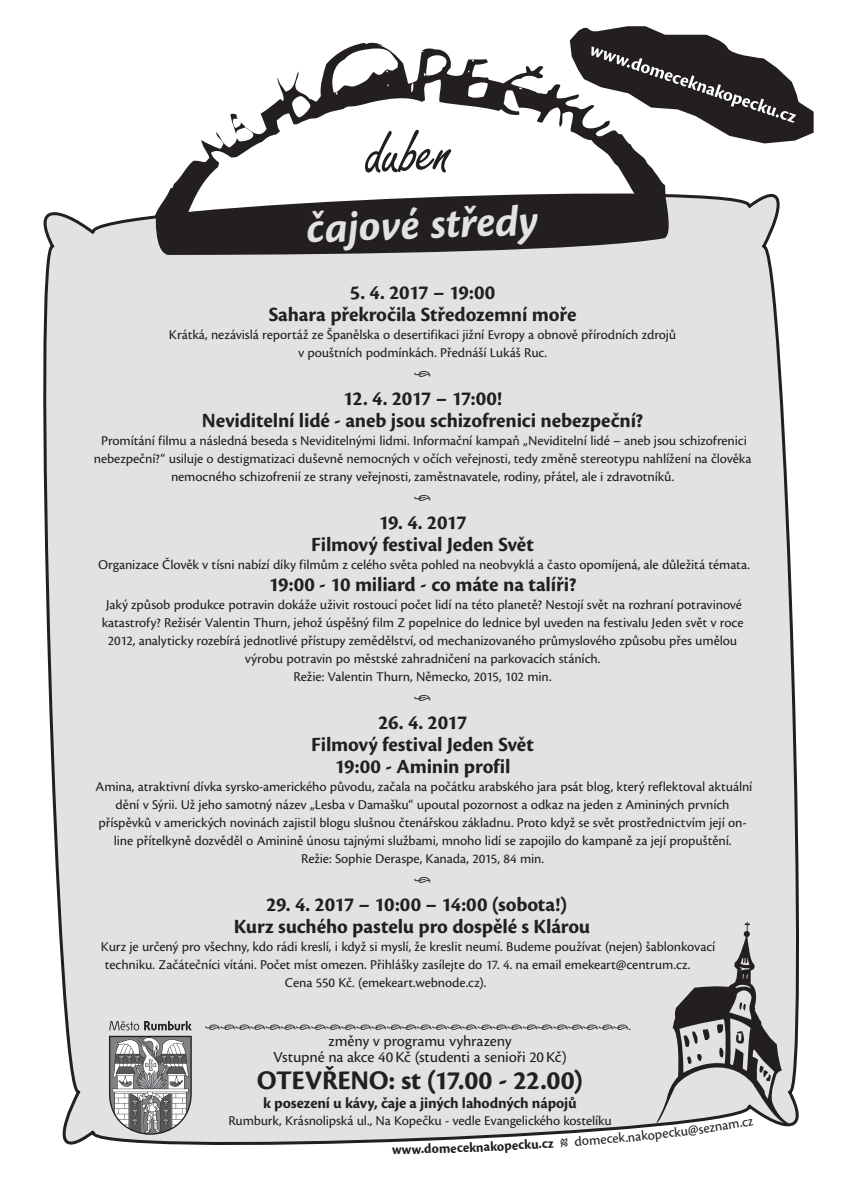
<style>
.page{position:relative;width:842px;height:1191px;background:#fff}
.page>*{position:absolute;margin:0;border:0;box-sizing:border-box;transform-origin:0 0}
.t1{font:65px "Freeport";color:#231f20}
.t2{font:italic 700 45px "Cronos Pro";color:#e1e2e4}
.t3{font:700 28px "Cronos Pro";letter-spacing:-.01em;color:#231f20}
.t4{font:700 21px/22px "Cronos Pro";letter-spacing:-.01em;color:#231f20;text-align:center}
.t5{font:16px/16px "Cronos Pro Capt";letter-spacing:-.01em;color:#231f20;text-align:center}
.t6{font:700 16px "Cronos Pro";letter-spacing:-.01em;color:#231f20}
.t7{font:15px "Cronos Pro Capt";color:#231f20}
.t8{font:14.4px "Cronos Pro Capt";color:#231f20}
.t9{font:700 14.4px "Cronos Pro";color:#231f20}
.t10{font:14px/18px "Cronos Pro Capt";letter-spacing:-.01em;color:#231f20;text-align:center}
.t11{font:13.5px "Cronos Pro Capt";color:#231f20}
.s1{font-size:12.2px}
.s2{font-family:"Cronos Pro";font-weight:700}
</style>
<div class="page">
<svg style="left:178px;top:42px;width:482px;height:137px"></svg>
<div style="left:43px;top:179px;width:756px;height:966px;background:#e1e2e4"></div>
<svg style="left:154px;top:194px;width:516px;height:62px;background:#464243"></svg>
<svg style="left:570px;top:26px;width:244px;height:117px"></svg>
<svg style="left:109px;top:1020px;width:83px;height:114px"></svg>
<svg style="left:656px;top:921px;width:136px;height:212px;background:#b8b8ba"></svg>
<h1 class="t1" style="left:362px;top:117px;width:87px;rotate:-3deg">duben</h1>
<h2 class="t2" style="left:306px;top:202px;width:234px;rotate:-2deg">čajové středy</h2>
<h3 class="t4" style="left:269px;top:282px;width:309px">5. 4. 2017 – 19:00<br>Sahara překročila Středozemní moře</h3>
<p class="t10" style="left:169px;top:325px;width:509px">Krátká, nezávislá reportáž ze Španělska o desertifikaci jižní Evropy a obnově přírodních zdrojů v pouštních podmínkách. Přednáší Lukáš Ruc.</p>
<p class="t7" style="left:414px;top:363px;width:18px">•</p>
<h3 class="t4" style="left:202px;top:388px;width:443px">12. 4. 2017 – 17:00!<br>Neviditelní lidé - aneb jsou schizofrenici nebezpeční?</h3>
<p class="t10" style="left:94px;top:431px;width:659px">Promítání filmu a následná beseda s Neviditelnými lidmi. Informační kampaň „Neviditelní lidé – aneb jsou schizofrenici nebezpeční?“ usiluje o destigmatizaci duševně nemocných v očích veřejnosti, tedy změně stereotypu nahlížení na člověka nemocného schizofrenií ze strany veřejnosti, zaměstnavatele, rodiny, přátel, ale i zdravotníků.</p>
<p class="t7" style="left:414px;top:487px;width:18px">•</p>
<h3 class="t4" style="left:311px;top:512px;width:224px">19. 4. 2017<br>Filmový festival Jeden Svět</h3>
<p class="t10" style="left:98px;top:555px;width:653px">Organizace Člověk v tísni nabízí díky filmům z celého světa pohled na neobvyklá a často opomíjená, ale důležitá témata.</p>
<h3 class="t4" style="left:269px;top:574px;width:309px">19:00 - 10 miliard - co máte na talíři?</h3>
<p class="t10" style="left:102px;top:595px;width:643px">Jaký způsob produkce potravin dokáže uživit rostoucí počet lidí na této planetě? Nestojí svět na rozhraní potravinové katastrofy? Režisér Valentin Thurn, jehož úspěšný film Z popelnice do lednice byl uveden na festivalu Jeden svět v roce 2012, analyticky rozebírá jednotlivé přístupy zemědělství, od mechanizovaného průmyslového způsobu přes umělou výrobu potravin po městské zahradničení na parkovacích stáních.<br>Režie: Valentin Thurn, Německo, 2015, 102 min.</p>
<p class="t7" style="left:414px;top:687px;width:18px">•</p>
<h3 class="t4" style="left:311px;top:712px;width:224px">26. 4. 2017<br>Filmový festival Jeden Svět<br>19:00 - Aminin profil</h3>
<p class="t10" style="left:96px;top:777px;width:658px">Amina, atraktivní dívka syrsko-amerického původu, začala na počátku arabského jara psát blog, který reflektoval aktuální dění v Sýrii. Už jeho samotný název „Lesba v Damašku“ upoutal pozornost a odkaz na jeden z Amininých prvních příspěvků v amerických novinách zajistil blogu slušnou čtenářskou základnu. Proto když se svět prostřednictvím její on&shy;line přítelkyně dozvěděl o Aminině únosu tajnými službami, mnoho lidí se zapojilo do kampaně za její propuštění.<br>Režie: Sophie Deraspe, Kanada, 2015, 84 min.</p>
<p class="t7" style="left:414px;top:869px;width:18px">•</p>
<h3 class="t4" style="left:234px;top:894px;width:358px">29. 4. 2017 – 10:00 – 14:00 (sobota!)<br>Kurz suchého pastelu pro dospělé s Klárou</h3>
<p class="t10" style="left:101px;top:937px;width:616px">Kurz je určený pro všechny, kdo rádi kreslí, i když si myslí, že kreslit neumí. Budeme používat (nejen) šablonkovací</p>
<p class="t10" style="left:105px;top:955px;width:587px">techniku. Začátečníci vítáni. Počet míst omezen. Přihlášky zasílejte do 17. 4. na email emekeart@centrum.cz.</p>
<p class="t10" style="left:285px;top:973px;width:203px">Cena 550 Kč. (emekeart.webnode.cz).</p>
<p class="t11" style="left:205px;top:1017px;width:427px">••••••••••••••••••••••••••••<span class="s1">.</span></p>
<p class="t5" style="left:273px;top:1032px;width:295px">změny v programu vyhrazeny<br>Vstupné na akce 40Kč (studenti a senioři 20Kč)</p>
<h3 class="t3" style="left:257px;top:1064px;width:328px">OTEVŘENO: st (17.00 - 22.00)</h3>
<p class="t6" style="left:263px;top:1093px;width:315px">k posezení u kávy, čaje a jiných lahodných nápojů</p>
<p class="t10" style="left:228px;top:1111px;width:385px">Rumburk, Krásnolipská ul., Na Kopečku - vedle Evangelického kostelíku</p>
<p class="t9" style="left:411px;top:1141px;width:74px;rotate:-2deg">w.domecekn</p>
<p class="t9" style="left:483px;top:1138px;width:60px;rotate:-3deg">akopecku.</p>
<p class="t8" style="left:541px;top:1135px;width:49px;rotate:-4deg"><span class="s2">cz</span> • do</p>
<p class="t8" style="left:588px;top:1132px;width:48px;rotate:-5deg">mecek.n</p>
<p class="t8" style="left:634px;top:1128px;width:35px;rotate:-6deg">akope</p>
<p class="t8" style="left:667px;top:1124px;width:32px;rotate:-7deg">cku@</p>
</div>
